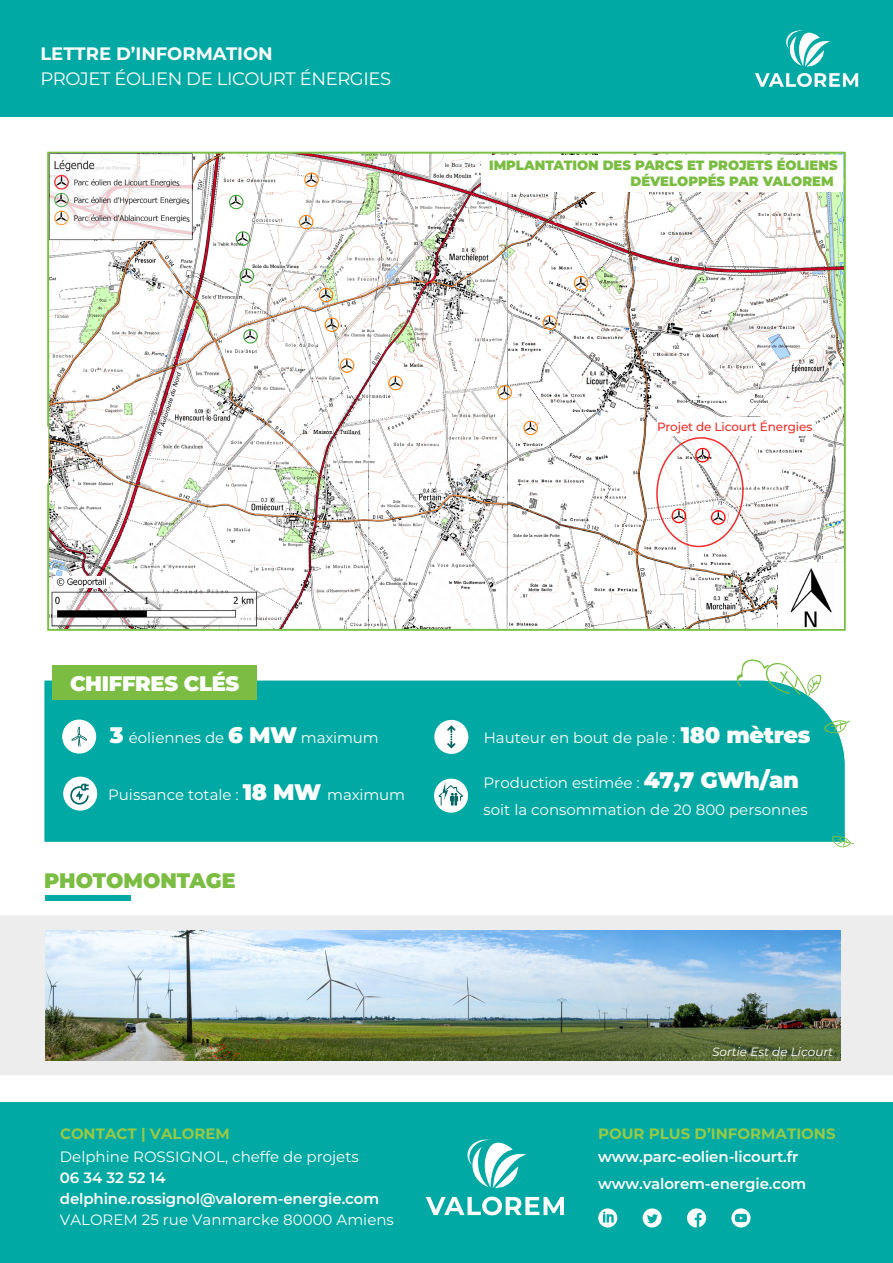
<style>
.page{position:relative;width:893px;height:1263px;background:#fff}
.page>*{position:absolute;margin:0;border:0;box-sizing:border-box;transform-origin:0 0}
.t1{font:900 21px "Montserrat";color:#7bbd43}
.t2{font:900 21px "Montserrat";letter-spacing:-.015em;color:#fff}
.t3{font:18px "Montserrat";letter-spacing:-.02em;color:#fff}
.t4{font:700 18px "Montserrat";color:#fff}
.t5{font:15px/27px "Montserrat";color:#fff}
.t6{font:600 15px/21px "Montserrat";letter-spacing:-.01em;color:#fff}
.t7{font:700 15px "Montserrat";color:#96ca46}
.t8{font:900 13.5px "Montserrat";color:#7bbd43}
.t9{font:500 12px "Montserrat";letter-spacing:-.01em;color:#ee2e2b}
.t10{font:italic 12px "Montserrat";color:#fff}
.t11{font:9.15px/18px "Myriad Pro";color:#292d2f}
.s1{font-weight:900;font-size:22.5px}
</style>
<div class="page">
<div style="left:44px;top:680px;width:801px;height:162px;background:#00a9a3"></div>
<img style="left:50px;top:155px;width:793px;height:473px">
<img style="left:49px;top:154px;width:143px;height:87px">
<img style="left:54px;top:576px;width:55px;height:12px">
<div style="left:481px;top:155px;width:361px;height:36px;background:#fff"></div>
<div style="left:0;top:1102px;width:893px;height:161px;background:#00a9a3"></div>
<svg style="left:655px;top:436px;width:90px;height:112px"></svg>
<div style="left:0;top:0;width:893px;height:117px;background:#00a9a3"></div>
<div style="left:45px;top:895px;width:86px;height:6px;background:#00a9a3"></div>
<svg style="left:755px;top:73px;width:103px;height:14px"></svg>
<svg style="left:786px;top:30px;width:44px;height:37px"></svg>
<svg style="left:426px;top:1196px;width:138px;height:19px"></svg>
<svg style="left:467px;top:1139px;width:59px;height:49px"></svg>
<svg style="left:687px;top:1208px;width:19px;height:19px"></svg>
<svg style="left:643px;top:1208px;width:19px;height:19px"></svg>
<svg style="left:598px;top:1208px;width:19px;height:19px"></svg>
<svg style="left:731px;top:1208px;width:19px;height:19px"></svg>
<div style="left:0;top:915px;width:893px;height:160px;background:#ecedec"></div>
<img style="left:45px;top:931px;width:796px;height:129px">
<img style="left:777px;top:563px;width:66px;height:65px">
<div style="left:52px;top:665px;width:204px;height:35px;background:#7bbd43"></div>
<svg style="left:823px;top:719px;width:28px;height:15px"></svg>
<svg style="left:831px;top:835px;width:23px;height:13px"></svg>
<svg style="left:734px;top:659px;width:89px;height:38px"></svg>
<div style="left:62px;top:719px;width:34px;height:35px;background:#fff;border-radius:50%"></div>
<svg style="left:71px;top:727px;width:16px;height:19px"></svg>
<div style="left:63px;top:777px;width:34px;height:34px;background:#fff;border-radius:50%"></div>
<svg style="left:70px;top:784px;width:19px;height:21px"></svg>
<div style="left:434px;top:779px;width:34px;height:34px;background:#fff;border-radius:50%"></div>
<svg style="left:439px;top:782px;width:24px;height:24px"></svg>
<div style="left:434px;top:720px;width:34px;height:34px;background:#fff;border-radius:50%"></div>
<svg style="left:447px;top:725px;width:8px;height:23px"></svg>
<div style="left:657px;top:417px;width:156px;height:19px;background:#fff"></div>
<p class="t4" style="left:40px;top:40px;width:234px">LETTRE D’INFORMATION</p>
<p class="t3" style="left:40px;top:67px;width:352px">PROJET ÉOLIEN DE LICOURT ÉNERGIES</p>
<p class="t8" style="left:489px;top:155px;width:350px">IMPLANTATION DES PARCS ET PROJETS ÉOLIENS</p>
<p class="t11" style="left:176px;top:174px;width:5px">s</p>
<p class="t8" style="left:630px;top:171px;width:205px">DÉVELOPPÉS PAR VALOREM</p>
<p class="t11" style="left:186px;top:191px;width:5px">s s</p>
<p class="t9" style="left:657px;top:418px;width:157px">Projet de Licourt Énergies</p>
<h1 class="t2" style="left:70px;top:667px;width:171px">CHIFFRES CLÉS</h1>
<p class="t5" style="left:110px;top:723px;width:270px"><span class="s1">3</span> éoliennes de <span class="s1">6 MW</span> maximum</p>
<p class="t5" style="left:108px;top:781px;width:299px">Puissance totale : <span class="s1">18 MW</span> maximum</p>
<h1 class="t1" style="left:44px;top:865px;width:193px">PHOTOMONTAGE</h1>
<p class="t7" style="left:60px;top:1122px;width:171px">CONTACT | VALOREM</p>
<p class="t5" style="left:60px;top:1142px;width:300px">Delphine ROSSIGNOL, cheffe de projets</p>
<p class="t6" style="left:60px;top:1166px;width:321px">06 34 32 52 14 delphine.rossignol@valorem-energie.com</p>
<p class="t5" style="left:60px;top:1205px;width:336px">VALOREM 25 rue Vanmarcke 80000 Amiens</p>
<p class="t5" style="left:484px;top:724px;width:328px">Hauteur en bout de pale : <span class="s1">180 mètres</span></p>
<p class="t5" style="left:484px;top:768px;width:326px">Production estimée : <span class="s1">47,7 GWh/an </span>soit la consommation de 20 800 personnes</p>
<p class="t10" style="left:712px;top:1043px;width:122px">Sortie Est de Licourt</p>
<p class="t7" style="left:598px;top:1122px;width:239px">POUR PLUS D’INFORMATIONS</p>
<p class="t6" style="left:598px;top:1142px;width:210px;line-height:27px">www.parc-eolien-licourt.fr www.valorem-energie.com</p>
</div>
